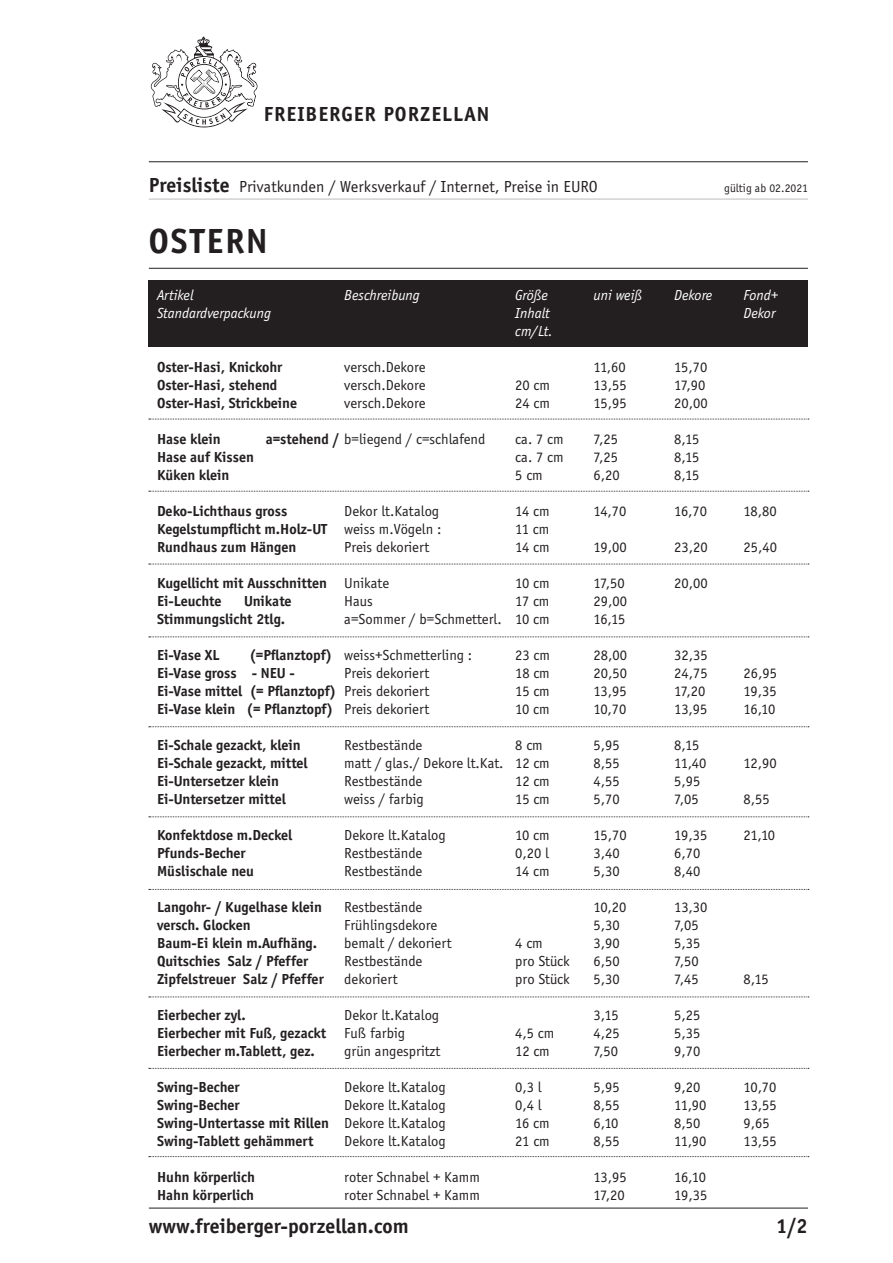
<style>
.page{position:relative;width:893px;height:1263px;background:#fff}
.page>*{position:absolute;margin:0;border:0;box-sizing:border-box;transform-origin:0 0}
.t1{font:700 36px "Officina Sans";letter-spacing:.05em;color:#231f20}
.t2{font:700 21px "Officina Sans";letter-spacing:.005em;color:#231f20}
.t3{font:700 21px "Officina Sans";letter-spacing:.05em;color:#231f20}
.t4{font:16.5px "Officina Sans";letter-spacing:.005em;color:#231f20}
.t5{font:15px/18px "Officina Sans";color:#231f20}
.t6{font:700 15px/18px "Officina Sans";color:#231f20}
.t7{font:italic 15px/18px "Officina Sans";color:#fff}
.t8{font:12px "Officina Sans";letter-spacing:.005em;color:#231f20}
.s1{font-weight:700;font-size:21px}
.s2{font-weight:700}
</style>
<div class="page">
<div style="left:148px;top:281px;width:659px;height:66px;background:#231f20"></div>
<hr style="left:149px;top:161px;width:659px;height:1px;background:#231f20">
<hr style="left:149px;top:1208px;width:659px;height:1px;background:#231f20">
<hr style="left:149px;top:268px;width:659px;height:1px;background:#231f20">
<hr style="left:149px;top:199px;width:659px;height:1px;background:#bcbdc0">
<svg style="left:149px;top:419px;width:660px;height:1px"></svg>
<svg style="left:149px;top:491px;width:660px;height:1px"></svg>
<svg style="left:149px;top:636px;width:660px;height:1px"></svg>
<svg style="left:149px;top:726px;width:660px;height:1px"></svg>
<svg style="left:149px;top:816px;width:660px;height:1px"></svg>
<svg style="left:149px;top:1068px;width:660px;height:1px"></svg>
<svg style="left:149px;top:1156px;width:660px;height:1px"></svg>
<svg style="left:149px;top:889px;width:660px;height:1px"></svg>
<svg style="left:151px;top:37px;width:106px;height:91px"></svg>
<svg style="left:149px;top:564px;width:660px;height:1px"></svg>
<svg style="left:149px;top:996px;width:660px;height:1px"></svg>
<h2 class="t3" style="left:264px;top:101px;width:227px">FREIBERGER PORZELLAN</h2>
<p class="t4" style="left:149px;top:178px;width:450px"><span class="s1">Preisliste</span> Privatkunden / Werksverkauf / Internet, Preise in EURO</p>
<p class="t8" style="left:724px;top:181px;width:85px">gültig ab 02.2021</p>
<h1 class="t1" style="left:149px;top:220px;width:120px">OSTERN</h1>
<p class="t7" style="left:157px;top:286px;width:116px">Artikel<br>Standardverpackung</p>
<p class="t7" style="left:344px;top:286px;width:77px">Beschreibung</p>
<p class="t6" style="left:157px;top:358px;width:142px">Oster-Hasi, Knickohr<br>Oster-Hasi, stehend<br>Oster-Hasi, Strickbeine</p>
<p class="t6" style="left:157px;top:430px;width:65px">Hase klein</p>
<p class="t5" style="left:266px;top:430px;width:221px"><span class="s2">a=stehend /</span> b=liegend / c=schlafend</p>
<p class="t6" style="left:157px;top:448px;width:98px">Hase auf Kissen<br>Küken klein</p>
<p class="t6" style="left:157px;top:502px;width:172px">Deko-Lichthaus gross<br>Kegelstumpflicht m.Holz-UT<br>Rundhaus zum Hängen</p>
<p class="t6" style="left:157px;top:574px;width:171px">Kugellicht mit Ausschnitten<br>Ei-Leuchte</p>
<p class="t5" style="left:344px;top:358px;width:83px;text-align:justify">versch.Dekore versch.Dekore versch.Dekore</p>
<p class="t5" style="left:344px;top:502px;width:99px">Dekor lt.Katalog weiss m.Vögeln :<br>Preis dekoriert</p>
<p class="t5" style="left:344px;top:574px;width:159px">Unikate<br>Haus<br>a=Sommer / b=Schmetterl.</p>
<p class="t5" style="left:344px;top:646px;width:129px">weiss+Schmetterling :<br>Preis dekoriert<br>Preis dekoriert<br>Preis dekoriert</p>
<p class="t5" style="left:344px;top:736px;width:161px">Restbestände<br>matt / glas./ Dekore lt.Kat.<br>Restbestände<br>weiss / farbig</p>
<p class="t5" style="left:344px;top:826px;width:103px">Dekore lt.Katalog<br>Restbestände<br>Restbestände</p>
<p class="t5" style="left:344px;top:898px;width:109px">Restbestände<br>Frühlingsdekore bemalt / dekoriert<br>Restbestände dekoriert</p>
<p class="t5" style="left:344px;top:1006px;width:98px">Dekor lt.Katalog<br>Fuß farbig<br>grün angespritzt</p>
<p class="t5" style="left:344px;top:1078px;width:103px;text-align:justify">Dekore lt.Katalog Dekore lt.Katalog Dekore lt.Katalog Dekore lt.Katalog</p>
<p class="t5" style="left:344px;top:1168px;width:137px">roter Schnabel + Kamm roter Schnabel + Kamm</p>
<p class="t6" style="left:157px;top:592px;width:136px;text-indent:87px">Unikate<br>Stimmungslicht 2tlg.</p>
<p class="t6" style="left:157px;top:646px;width:64px">Ei-Vase XL</p>
<p class="t6" style="left:157px;top:646px;width:181px;text-indent:92px">(=Pflanztopf)<br>Ei-Vase gross - NEU -<br>Ei-Vase mittel (= Pflanztopf)<br>Ei-Vase klein (= Pflanztopf)</p>
<p class="t6" style="left:157px;top:736px;width:152px">Ei-Schale gezackt, klein<br>Ei-Schale gezackt, mittel<br>Ei-Untersetzer klein<br>Ei-Untersetzer mittel</p>
<p class="t6" style="left:157px;top:826px;width:137px">Konfektdose m.Deckel<br>Pfunds-Becher<br>Müslischale neu</p>
<p class="t6" style="left:157px;top:898px;width:168px">Langohr- / Kugelhase klein versch. Glocken<br>Baum-Ei klein m.Aufhäng.<br>Quitschies Salz / Pfeffer<br>Zipfelstreuer Salz / Pfeffer</p>
<p class="t6" style="left:157px;top:1006px;width:171px">Eierbecher zyl.<br>Eierbecher mit Fuß, gezackt<br>Eierbecher m.Tablett, gez.</p>
<p class="t6" style="left:157px;top:1078px;width:173px">Swing-Becher<br>Swing-Becher<br>Swing-Untertasse mit Rillen<br>Swing-Tablett gehämmert</p>
<p class="t6" style="left:157px;top:1168px;width:99px">Huhn körperlich<br>Hahn körperlich</p>
<h2 class="t2" style="left:149px;top:1213px;width:261px">www.freiberger-porzellan.com</h2>
<p class="t7" style="left:515px;top:286px;width:39px">Größe<br>Inhalt cm/Lt.</p>
<p class="t5" style="left:515px;top:376px;width:36px">20 cm<br>24 cm</p>
<p class="t5" style="left:515px;top:430px;width:50px;text-align:justify">ca. 7 cm ca. 7 cm 5 cm</p>
<p class="t5" style="left:515px;top:502px;width:36px;text-align:justify">14 cm 11 cm 14 cm</p>
<p class="t5" style="left:515px;top:574px;width:36px;text-align:justify">10 cm 17 cm 10 cm</p>
<p class="t5" style="left:515px;top:646px;width:36px;text-align:justify">23 cm 18 cm 15 cm 10 cm</p>
<p class="t5" style="left:515px;top:736px;width:36px">8 cm<br>12 cm<br>12 cm<br>15 cm</p>
<p class="t5" style="left:515px;top:826px;width:36px;text-align:justify">10 cm 0,20 l 14 cm</p>
<p class="t5" style="left:515px;top:934px;width:56px">4 cm<br>pro Stück pro Stück</p>
<p class="t5" style="left:515px;top:1024px;width:41px">4,5 cm<br>12 cm</p>
<p class="t5" style="left:515px;top:1078px;width:36px">0,3 l<br>0,4 l<br>16 cm<br>21 cm</p>
<p class="t7" style="left:594px;top:286px;width:50px">uni weiß</p>
<p class="t5" style="left:594px;top:358px;width:35px;text-align:justify">11,60<br>13,55<br>15,95</p>
<p class="t5" style="left:594px;top:430px;width:28px;text-align:justify">7,25<br>7,25<br>6,20</p>
<p class="t5" style="left:594px;top:502px;width:34px">14,70</p>
<p class="t5" style="left:594px;top:538px;width:35px">19,00</p>
<p class="t5" style="left:594px;top:574px;width:35px">17,50<br>29,00<br>16,15</p>
<p class="t5" style="left:594px;top:646px;width:35px;text-align:justify">28,00<br>20,50<br>13,95<br>10,70</p>
<p class="t5" style="left:594px;top:736px;width:28px;text-align:justify">5,95<br>8,55<br>4,55<br>5,70</p>
<p class="t5" style="left:594px;top:826px;width:35px">15,70<br>3,40<br>5,30</p>
<p class="t5" style="left:594px;top:898px;width:34px">10,20<br>5,30<br>3,90<br>6,50<br>5,30</p>
<p class="t5" style="left:594px;top:1006px;width:28px;text-align:justify">3,15<br>4,25<br>7,50</p>
<p class="t5" style="left:594px;top:1078px;width:28px;text-align:justify">5,95<br>8,55<br>6,10<br>8,55</p>
<p class="t5" style="left:594px;top:1168px;width:35px">13,95<br>17,20</p>
<p class="t7" style="left:674px;top:286px;width:40px">Dekore</p>
<p class="t5" style="left:674px;top:358px;width:35px">15,70<br>17,90<br>20,00</p>
<p class="t5" style="left:674px;top:430px;width:27px;text-align:justify">8,15<br>8,15<br>8,15</p>
<p class="t5" style="left:674px;top:502px;width:34px">16,70</p>
<p class="t5" style="left:674px;top:538px;width:35px">23,20</p>
<p class="t5" style="left:674px;top:574px;width:35px">20,00</p>
<p class="t5" style="left:674px;top:646px;width:35px">32,35<br>24,75<br>17,20<br>13,95</p>
<p class="t5" style="left:674px;top:736px;width:34px">8,15<br>11,40<br>5,95<br>7,05</p>
<p class="t5" style="left:674px;top:826px;width:35px">19,35<br>6,70<br>8,40</p>
<p class="t5" style="left:674px;top:898px;width:35px">13,30<br>7,05<br>5,35<br>7,50<br>7,45</p>
<p class="t5" style="left:674px;top:1006px;width:28px;text-align:justify">5,25<br>5,35<br>9,70</p>
<p class="t5" style="left:674px;top:1078px;width:34px">9,20<br>11,90<br>8,50<br>11,90</p>
<p class="t5" style="left:674px;top:1168px;width:35px">16,10<br>19,35</p>
<p class="t7" style="left:744px;top:286px;width:36px">Fond+<br>Dekor</p>
<p class="t5" style="left:744px;top:502px;width:35px">18,80</p>
<p class="t5" style="left:744px;top:538px;width:35px">25,40</p>
<p class="t5" style="left:744px;top:664px;width:35px;text-align:justify">26,95<br>19,35<br>16,10</p>
<p class="t5" style="left:744px;top:754px;width:35px">12,90</p>
<p class="t5" style="left:744px;top:790px;width:28px">8,55</p>
<p class="t5" style="left:744px;top:826px;width:33px">21,10</p>
<p class="t5" style="left:744px;top:970px;width:27px">8,15</p>
<p class="t5" style="left:744px;top:1078px;width:35px">10,70<br>13,55<br>9,65<br>13,55</p>
<h2 class="t2" style="left:776px;top:1213px;width:33px">1/2</h2>
</div>
